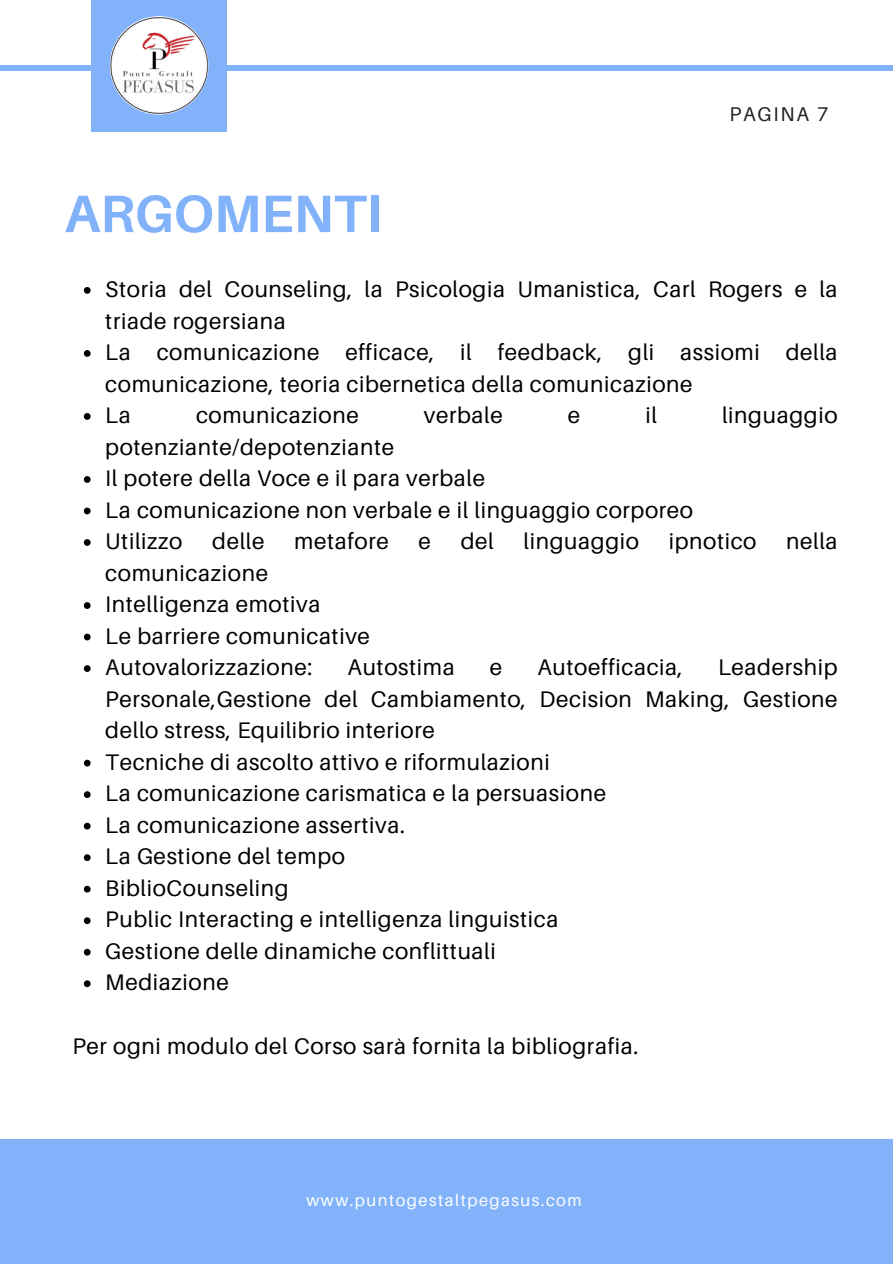
<style>
.page{position:relative;width:893px;height:1264px;background:#fff}
.page>*{position:absolute;margin:0;border:0;box-sizing:border-box;transform-origin:0 0}
.t1{font:700 52.65px "Aileron";color:#82b2fa}
.t2{font:22.5px/31.5px "Aileron";letter-spacing:.03em;color:#000}
.t3{font:19.8px "Aileron";letter-spacing:.09em;color:#222}
.t4{font:16.5px "Aileron";letter-spacing:.09em;color:#fff}
</style>
<div class="page">
<div style="left:0;top:65px;width:892px;height:6px;background:#82b2fa"></div>
<div style="left:92px;top:0;width:135px;height:131px;background:#82b2fa"></div>
<div style="left:0;top:1139px;width:892px;height:124px;background:#82b2fa"></div>
<img style="left:110px;top:16px;width:98px;height:99px;border-radius:50%">
<svg style="left:84px;top:287px;width:7px;height:7px"></svg>
<svg style="left:84px;top:350px;width:7px;height:7px"></svg>
<svg style="left:84px;top:413px;width:7px;height:7px"></svg>
<svg style="left:84px;top:476px;width:7px;height:7px"></svg>
<svg style="left:84px;top:507px;width:7px;height:7px"></svg>
<svg style="left:84px;top:539px;width:7px;height:7px"></svg>
<svg style="left:84px;top:602px;width:7px;height:7px"></svg>
<svg style="left:84px;top:633px;width:7px;height:7px"></svg>
<svg style="left:84px;top:665px;width:7px;height:7px"></svg>
<svg style="left:84px;top:759px;width:7px;height:7px"></svg>
<svg style="left:84px;top:791px;width:7px;height:7px"></svg>
<svg style="left:84px;top:822px;width:7px;height:7px"></svg>
<svg style="left:84px;top:854px;width:7px;height:7px"></svg>
<svg style="left:84px;top:885px;width:7px;height:7px"></svg>
<svg style="left:84px;top:917px;width:7px;height:7px"></svg>
<svg style="left:84px;top:948px;width:7px;height:7px"></svg>
<svg style="left:84px;top:980px;width:7px;height:7px"></svg>
<p class="t1" style="left:65px;top:181px;width:319px">ARGOMENTI</p>
<p class="t3" style="left:729px;top:102px;width:101px">PAGINA 7</p>
<p class="t2" style="left:105px;top:273px;width:733px">Storia del Counseling, la Psicologia Umanistica, Carl Rogers e la triade rogersiana<br>La comunicazione efficace, il feedback, gli assiomi della comunicazione, teoria cibernetica della comunicazione<br>La</p>
<p class="t2" style="left:196px;top:399px;width:164px">comunicazione</p>
<p class="t2" style="left:424px;top:399px;width:80px">verbale</p>
<p class="t2" style="left:568px;top:399px;width:14px">e</p>
<p class="t2" style="left:645px;top:399px;width:13px">il</p>
<p class="t2" style="left:722px;top:399px;width:117px">linguaggio</p>
<p class="t2" style="left:105px;top:430px;width:589px">potenziante/depotenziante<br>Il potere della Voce e il para verbale<br>La comunicazione non verbale e il linguaggio corporeo<br>Utilizzo</p>
<p class="t2" style="left:212px;top:525px;width:54px">delle</p>
<p class="t2" style="left:294px;top:525px;width:96px">metafore</p>
<p class="t2" style="left:418px;top:525px;width:14px">e</p>
<p class="t2" style="left:460px;top:525px;width:35px">del</p>
<p class="t2" style="left:523px;top:525px;width:117px">linguaggio</p>
<p class="t2" style="left:668px;top:525px;width:89px">ipnotico</p>
<p class="t2" style="left:786px;top:525px;width:53px">nella</p>
<p class="t2" style="left:105px;top:556px;width:266px">comunicazione<br>Intelligenza emotiva<br>Le barriere comunicative<br>Autovalorizzazione:</p>
<p class="t2" style="left:347px;top:651px;width:109px">Autostima</p>
<p class="t2" style="left:490px;top:651px;width:14px">e</p>
<p class="t2" style="left:537px;top:651px;width:147px">Autoefficacia,</p>
<p class="t2" style="left:105px;top:651px;width:733px;text-indent:612px">Leadership Personale,Gestione del Cambiamento, Decision Making, Gestione dello stress, Equilibrio interiore<br>Tecniche di ascolto attivo e riformulazioni<br>La comunicazione carismatica e la persuasione<br>La comunicazione assertiva.<br>La Gestione del tempo<br>BiblioCounseling<br>Public Interacting e intelligenza linguistica<br>Gestione delle dinamiche conflittuali<br>Mediazione</p>
<p class="t2" style="left:72px;top:1029px;width:567px">Per ogni modulo del Corso sarà fornita la bibliografia.</p>
<h3 class="t4" style="left:306px;top:1190px;width:277px">www.puntogestaltpegasus.com</h3>
</div>
